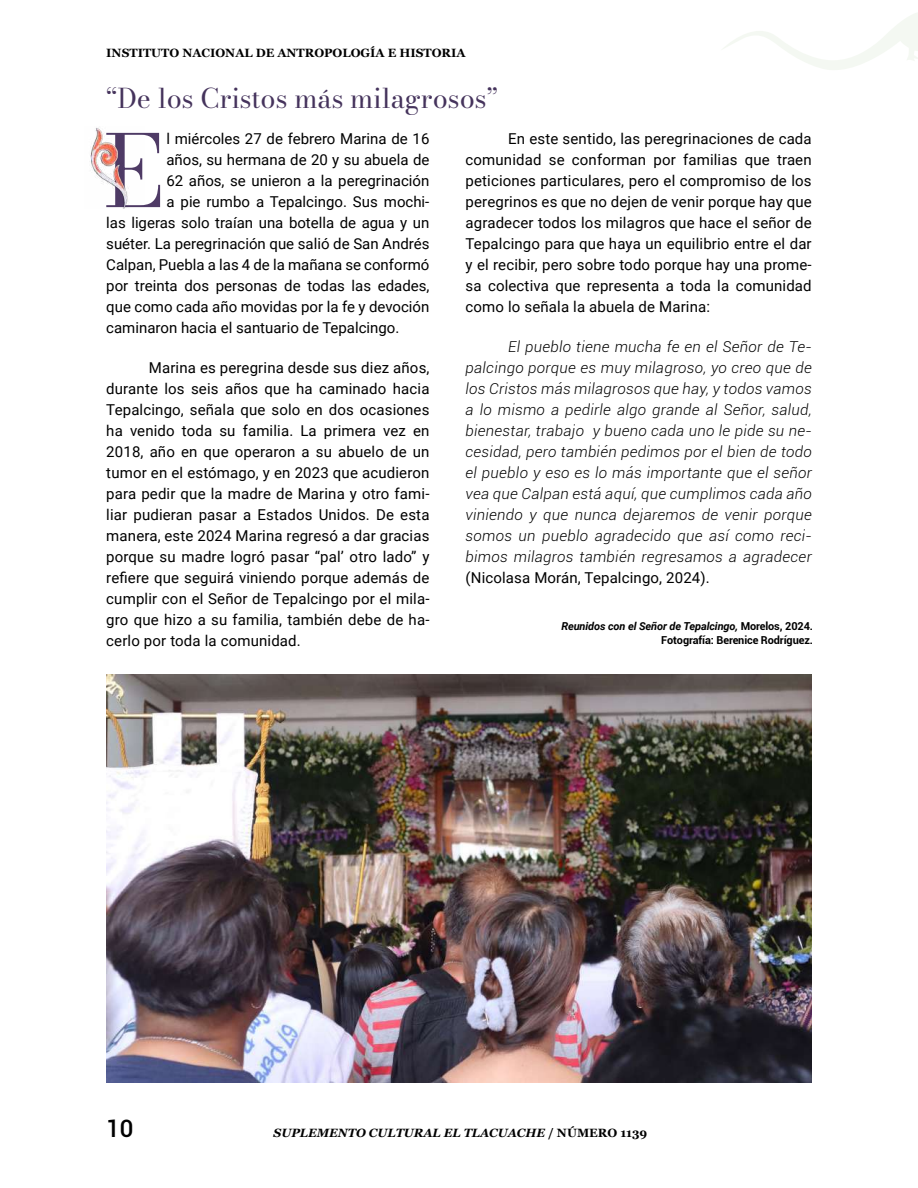
<style>
.page{position:relative;width:918px;height:1188px;background:#fff}
.page>*{position:absolute;margin:0;border:0;box-sizing:border-box;transform-origin:0 0}
.t1{font:99px "Bodoni Moda";color:#4f3b66}
.t2{font:27px "Bodoni Moda";color:#45335c}
.t3{font:500 24px "Roboto";color:#000}
.t4{font:15px/21px "Roboto";color:#000;text-align:justify}
.t5{font:italic 300 15px/21px "Roboto";letter-spacing:.02em;color:#000;text-align:justify}
.t6{font:italic 700 12px "Georgia";color:#000}
.t7{font:700 12px "Georgia";color:#000}
.t8{font:700 10.95px/13.5px "Roboto";letter-spacing:-.01em;color:#000;text-align:right}
.s1{font-style:italic}
.s2{font-style:normal}
</style>
<div class="page">
<img style="left:106px;top:675px;width:706px;height:408px">
<img style="left:90px;top:128px;width:39px;height:80px">
<svg style="left:723px;top:13px;width:195px;height:57px"></svg>
<p class="t7" style="left:106px;top:43px;width:361px">INSTITUTO NACIONAL DE ANTROPOLOGÍA E HISTORIA</p>
<h2 class="t2" style="left:106px;top:80px;width:393px">“De los Cristos más milagrosos”</h2>
<h1 class="t1" style="left:103px;top:103px;width:63px">E</h1>
<p class="t4" style="left:166px;top:128px;width:265px">l miércoles 27 de febrero Marina de 16</p>
<p class="t4" style="left:166px;top:149px;width:265px">años, su hermana de 20 y su abuela de</p>
<p class="t4" style="left:166px;top:170px;width:265px">62 años, se unieron a la peregrinación</p>
<p class="t4" style="left:166px;top:191px;width:265px">a pie rumbo a Tepalcingo. Sus mochi-</p>
<p class="t4" style="left:106px;top:212px;width:325px">las ligeras solo traían una botella de agua y un</p>
<p class="t4" style="left:106px;top:233px;width:325px">suéter. La peregrinación que salió de San Andrés</p>
<p class="t4" style="left:106px;top:254px;width:325px">Calpan, Puebla a las 4 de la mañana se conformó</p>
<p class="t4" style="left:106px;top:275px;width:325px">por treinta dos personas de todas las edades,</p>
<p class="t4" style="left:106px;top:296px;width:325px">que como cada año movidas por la fe y devoción</p>
<p class="t4" style="left:106px;top:317px;width:295px">caminaron hacia el santuario de Tepalcingo.</p>
<p class="t4" style="left:106px;top:357px;width:325px;text-indent:43px">Marina es peregrina desde sus diez años, durante los seis años que ha caminado hacia Tepalcingo, señala que solo en dos ocasiones ha venido toda su familia. La primera vez en 2018, año en que operaron a su abuelo de un tumor en el estómago, y en 2023 que acudieron para pedir que la madre de Marina y otro fami&shy;liar pudieran pasar a Estados Unidos. De esta manera, este 2024 Marina regresó a dar gracias porque su madre logró pasar “pal’ otro lado” y refiere que seguirá viniendo porque además de cumplir con el Señor de Tepalcingo por el mila&shy;gro que hizo a su familia, también debe de ha&shy;cerlo por toda la comunidad.</p>
<p class="t4" style="left:466px;top:128px;width:348px;text-indent:43px">En este sentido, las peregrinaciones de cada comunidad se conforman por familias que traen peticiones particulares, pero el compromiso de los peregrinos es que no dejen de venir porque hay que agradecer todos los milagros que hace el señor de Tepalcingo para que haya un equilibrio entre el dar y el recibir, pero sobre todo porque hay una prome&shy;sa colectiva que representa a toda la comunidad como lo señala la abuela de Marina:</p>
<p class="t5" style="left:466px;top:336px;width:348px;text-indent:43px">El pueblo tiene mucha fe en el Señor de Te&shy;palcingo porque es muy milagroso, yo creo que de los Cristos más milagrosos que hay, y todos vamos a lo mismo a pedirle algo grande al Señor, salud, bienestar, trabajo y bueno cada uno le pide su ne&shy;cesidad, pero también pedimos por el bien de todo el pueblo y eso es lo más importante que el señor vea que Calpan está aquí, que cumplimos cada año viniendo y que nunca dejaremos de venir porque somos un pueblo agradecido que así como reci&shy;bimos milagros también regresamos a agradecer</p>
<p class="t4" style="left:466px;top:567px;width:246px">(Nicolasa Morán, Tepalcingo, 2024).</p>
<p class="t8" style="left:561px;top:619px;width:253px"><span class="s1">Reunidos con el Señor de Tepalcingo,</span> Morelos, 2024.<br>Fotografía: Berenice Rodríguez.</p>
<h3 class="t3" style="left:106px;top:1112px;width:29px">10</h3>
<p class="t6" style="left:274px;top:1124px;width:375px">SUPLEMENTO CULTURAL EL TLACUACHE <span class="s2">/ NÚMERO 1139</span></p>
</div>
